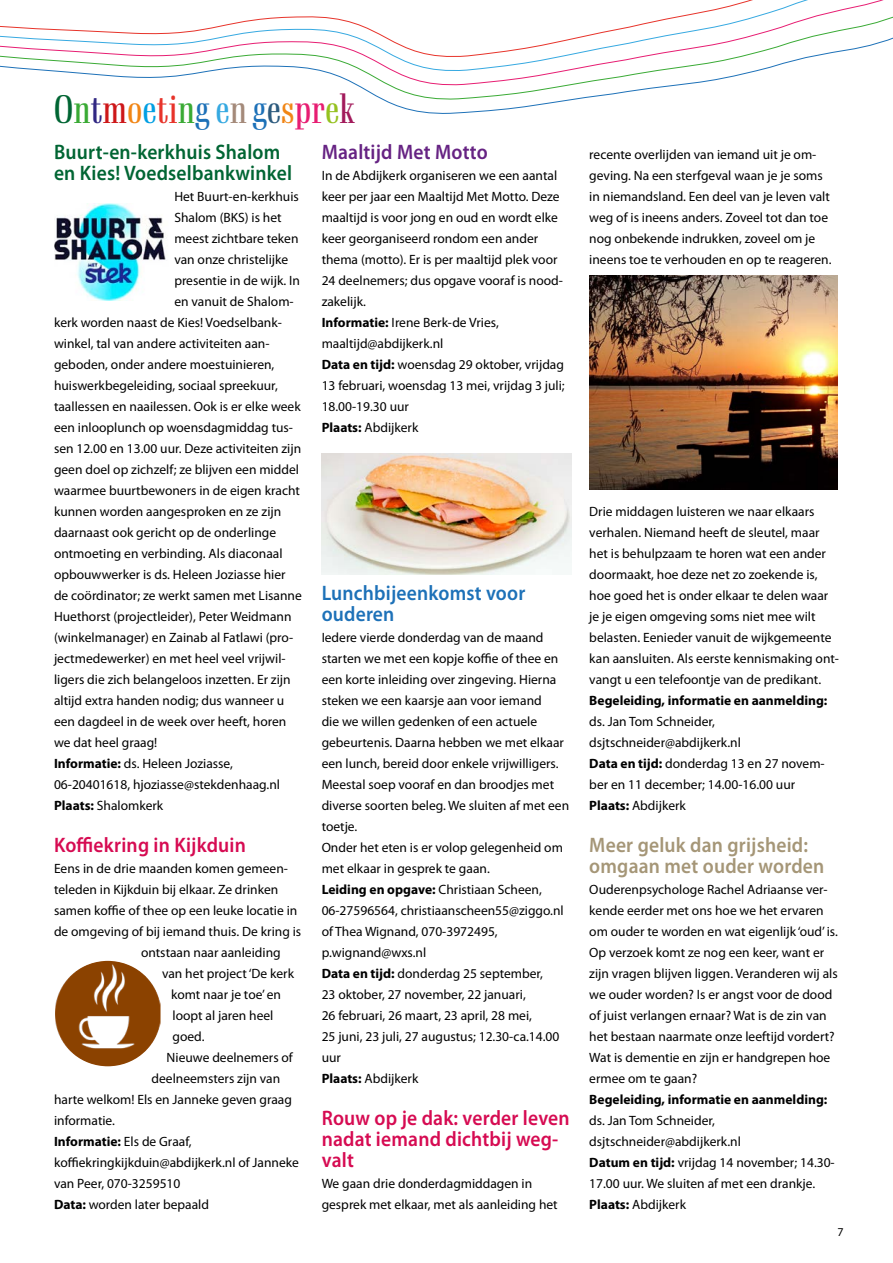
<style>
.page{position:relative;width:893px;height:1263px;background:#fff}
.page>*{position:absolute;margin:0;border:0;box-sizing:border-box;transform-origin:0 0}
.t1{font:39px "Gimlet Display Compressed";letter-spacing:.02em;color:#3aaa35}
.t2{font:600 21px/21px "Myriad Pro";letter-spacing:.01em;color:#d60b52;scale:.93 1}
.t3{font:600 21px/21px "Myriad Pro";letter-spacing:.01em;color:#006533;scale:.93 1}
.t4{font:600 21px/21px "Myriad Pro";letter-spacing:.01em;color:#a59677;scale:.93 1}
.t5{font:600 21px/21px "Myriad Pro";letter-spacing:.01em;color:#1d71b8;scale:.93 1}
.t6{font:600 21px "Myriad Pro";letter-spacing:.01em;color:#662383;scale:.93 1}
.t7{font:13.5px/21px "Myriad Pro";color:#000}
.t8{font:700 13.5px "Myriad Pro";color:#000}
.t9{font:12px "Myriad Pro";color:#000}
.s1{color:#006533}
.s2{color:#312783}
.s3{color:#cd1719}
.s4{color:#f18616}
.s5{color:#009fe3}
.s6{color:#e7332a}
.s7{color:#1d71b8}
.s8{color:#36a9e1}
.s9{color:#a48a7a}
.s10{color:#2d5b7e}
.s11{color:#e71d72}
.s12{color:#95c11f}
.s13{color:#a21a5b}
.s14{font-weight:700}
.s15{font-weight:400}
</style>
<div class="page">
<svg style="left:219px;top:2px;width:674px;height:24px"></svg>
<svg style="left:0;top:26px;width:893px;height:88px"></svg>
<img style="left:54px;top:203px;width:112px;height:98px">
<img style="left:322px;top:453px;width:249px;height:122px">
<img style="left:589px;top:276px;width:249px;height:214px">
<img style="left:55px;top:961px;width:106px;height:105px">
<h1 class="t1" style="left:54px;top:83px;width:302px"><span class="s1">O</span>n<span class="s2">t</span><span class="s3">m</span><span class="s4">o</span><span class="s5">e</span><span class="s6">ti</span>n<span class="s7">g</span> <span class="s8">e</span><span class="s9">n</span> <span class="s7">g</span><span class="s10">e</span><span class="s4">s</span><span class="s11">pr</span><span class="s12">e</span><span class="s13">k</span></h1>
<h2 class="t3" style="left:54px;top:141px;width:258px">Buurt-en-kerkhuis Shalom en Kies! Voedselbankwinkel</h2>
<p class="t7" style="left:174px;top:186px;width:126px">Het Buurt-en-kerkhuis</p>
<p class="t7" style="left:174px;top:207px;width:109px">Shalom (BKS) is het</p>
<p class="t7" style="left:174px;top:228px;width:126px">meest zichtbare teken</p>
<p class="t7" style="left:174px;top:249px;width:115px">van onze christelijke</p>
<p class="t7" style="left:174px;top:270px;width:127px">presentie in de wijk. In</p>
<p class="t7" style="left:174px;top:291px;width:121px">en vanuit de Shalom-</p>
<p class="t7" style="left:54px;top:312px;width:228px">kerk worden naast de Kies! Voedselbank-</p>
<p class="t7" style="left:54px;top:333px;width:217px">winkel, tal van andere activiteiten aan-</p>
<p class="t7" style="left:54px;top:354px;width:222px">geboden, onder andere moestuinieren,</p>
<p class="t7" style="left:54px;top:375px;width:225px">huiswerkbegeleiding, sociaal spreekuur,</p>
<p class="t7" style="left:54px;top:396px;width:248px">taallessen en naailessen. Ook is er elke week</p>
<p class="t7" style="left:54px;top:417px;width:241px">een inlooplunch op woensdagmiddag tus-</p>
<p class="t7" style="left:54px;top:438px;width:249px">sen 12.00 en 13.00 uur. Deze activiteiten zijn</p>
<p class="t7" style="left:54px;top:459px;width:246px">geen doel op zichzelf; ze blijven een middel</p>
<p class="t7" style="left:54px;top:480px;width:248px">waarmee buurtbewoners in de eigen kracht</p>
<p class="t7" style="left:54px;top:501px;width:229px">kunnen worden aangesproken en ze zijn</p>
<p class="t7" style="left:54px;top:522px;width:224px">daarnaast ook gericht op de onderlinge</p>
<p class="t7" style="left:54px;top:543px;width:230px">ontmoeting en verbinding. Als diaconaal</p>
<p class="t7" style="left:54px;top:564px;width:233px">opbouwwerker is ds. Heleen Joziasse hier</p>
<p class="t7" style="left:54px;top:585px;width:249px">de coördinator; ze werkt samen met Lisanne</p>
<p class="t7" style="left:54px;top:606px;width:239px">Huethorst (projectleider), Peter Weidmann</p>
<p class="t7" style="left:54px;top:627px;width:241px">(winkelmanager) en Zainab al Fatlawi (pro-</p>
<p class="t7" style="left:54px;top:648px;width:233px">jectmedewerker) en met heel veel vrijwil-</p>
<p class="t7" style="left:54px;top:669px;width:238px">ligers die zich belangeloos inzetten. Er zijn</p>
<p class="t7" style="left:54px;top:690px;width:232px">altijd extra handen nodig; dus wanneer u</p>
<p class="t7" style="left:54px;top:711px;width:234px">een dagdeel in de week over heeft, horen</p>
<p class="t7" style="left:54px;top:732px;width:105px">we dat heel graag!</p>
<p class="t7" style="left:54px;top:753px;width:180px"><span class="s14">Informatie:</span> ds. Heleen Joziasse,</p>
<p class="t7" style="left:54px;top:774px;width:228px">06-20401618, hjoziasse@stekdenhaag.nl</p>
<p class="t7" style="left:54px;top:795px;width:111px"><span class="s14">Plaats:</span> Shalomkerk</p>
<h2 class="t2" style="left:54px;top:834px;width:208px">Koffiekring in Kijkduin</h2>
<p class="t7" style="left:54px;top:858px;width:236px">Eens in de drie maanden komen gemeen-</p>
<p class="t7" style="left:54px;top:879px;width:226px">teleden in Kijkduin bij elkaar. Ze drinken</p>
<p class="t7" style="left:54px;top:900px;width:245px">samen koffie of thee op een leuke locatie in</p>
<p class="t7" style="left:54px;top:921px;width:249px">de omgeving of bij iemand thuis. De kring is</p>
<p class="t7" style="left:141px;top:942px;width:141px">ontstaan naar aanleiding</p>
<p class="t7" style="left:162px;top:963px;width:134px">van het project ‘De kerk</p>
<p class="t7" style="left:171px;top:984px;width:111px">komt naar je toe’ en</p>
<p class="t7" style="left:173px;top:1005px;width:102px">loopt al jaren heel</p>
<p class="t7" style="left:173px;top:1026px;width:33px">goed.</p>
<p class="t7" style="left:167px;top:1047px;width:128px">Nieuwe deelnemers of</p>
<p class="t7" style="left:152px;top:1068px;width:130px">deelneemsters zijn van</p>
<p class="t7" style="left:54px;top:1089px;width:239px">harte welkom! Els en Janneke geven graag</p>
<p class="t7" style="left:54px;top:1110px;width:63px">informatie.</p>
<p class="t8" style="left:54px;top:1133px;width:139px">Informatie: <span class="s15">Els de Graaf,</span></p>
<p class="t7" style="left:54px;top:1152px;width:246px">koffiekringkijkduin@abdijkerk.nl of Janneke</p>
<p class="t7" style="left:54px;top:1173px;width:128px">van Peer, 070-3259510</p>
<p class="t7" style="left:54px;top:1194px;width:156px"><span class="s14">Data:</span> worden later bepaald</p>
<h2 class="t6" style="left:322px;top:139px;width:180px">Maaltijd Met Motto</h2>
<p class="t7" style="left:322px;top:165px;width:245px">In de Abdijkerk organiseren we een aantal keer per jaar een Maaltijd Met Motto. Deze maaltijd is voor jong en oud en wordt elke keer georganiseerd rondom een ander thema (motto). Er is per maaltijd plek voor 24 deelnemers; dus opgave vooraf is nood&shy;zakelijk.<br><span class="s14">Informatie:</span> Irene Berk-de Vries, maaltijd@abdijkerk.nl<br><span class="s14">Data en tijd:</span> woensdag 29 oktober, vrijdag 13 februari, woensdag 13 mei, vrijdag 3 juli; 18.00-19.30 uur<br><span class="s14">Plaats:</span> Abdijkerk</p>
<h2 class="t5" style="left:322px;top:582px;width:220px">Lunchbijeenkomst voor ouderen</h2>
<p class="t7" style="left:322px;top:627px;width:249px">Iedere vierde donderdag van de maand starten we met een kopje koffie of thee en een korte inleiding over zingeving. Hierna steken we een kaarsje aan voor iemand<br>die we willen gedenken of een actuele gebeurtenis. Daarna hebben we met elkaar een lunch, bereid door enkele vrijwilligers.<br>Meestal soep vooraf en dan broodjes met diverse soorten beleg. We sluiten af met een toetje.<br>Onder het eten is er volop gelegenheid om met elkaar in gesprek te gaan.<br><span class="s14">Leiding en opgave:</span> Christiaan Scheen, 06-27596564, christiaanscheen55@ziggo.nl of Thea Wignand, 070-3972495, p.wignand@wxs.nl<br><span class="s14">Data en tijd:</span> donderdag 25 september,<br>23 oktober, 27 november, 22 januari,<br>26 februari, 26 maart, 23 april, 28 mei,<br>25 juni, 23 juli, 27 augustus; 12.30-ca.14.00 uur<br><span class="s14">Plaats:</span> Abdijkerk</p>
<h2 class="t2" style="left:322px;top:1107px;width:268px">Rouw op je dak: verder leven nadat iemand dichtbij weg&shy;valt</h2>
<p class="t7" style="left:322px;top:1173px;width:238px">We gaan drie donderdagmiddagen in gesprek met elkaar, met als aanleiding het</p>
<p class="t7" style="left:589px;top:144px;width:244px">recente overlijden van iemand uit je om&shy;geving. Na een sterfgeval waan je je soms in niemandsland. Een deel van je leven valt weg of is ineens anders. Zoveel tot dan toe nog onbekende indrukken, zoveel om je ineens toe te verhouden en op te reageren.</p>
<p class="t7" style="left:589px;top:501px;width:251px">Drie middagen luisteren we naar elkaars verhalen. Niemand heeft de sleutel, maar het is behulpzaam te horen wat een ander doormaakt, hoe deze net zo zoekende is, hoe goed het is onder elkaar te delen waar je je eigen omgeving soms niet mee wilt belasten. Eenieder vanuit de wijkgemeente kan aansluiten. Als eerste kennismaking ont&shy;vangt u een telefoontje van de predikant.</p>
<p class="t8" style="left:589px;top:692px;width:240px">Begeleiding, informatie en aanmelding:</p>
<p class="t7" style="left:589px;top:711px;width:237px">ds. Jan Tom Schneider, dsjtschneider@abdijkerk.nl<br><span class="s14">Data en tijd:</span> donderdag 13 en 27 novem&shy;ber en 11 december; 14.00-16.00 uur<br><span class="s14">Plaats:</span> Abdijkerk</p>
<h2 class="t4" style="left:589px;top:834px;width:254px">Meer geluk dan grijsheid: omgaan met ouder worden</h2>
<p class="t7" style="left:589px;top:879px;width:250px">Ouderenpsychologe Rachel Adriaanse ver&shy;kende eerder met ons hoe we het ervaren om ouder te worden en wat eigenlijk ‘oud’ is.<br>Op verzoek komt ze nog een keer, want er zijn vragen blijven liggen. Veranderen wij als we ouder worden? Is er angst voor de dood of juist verlangen ernaar? Wat is de zin van het bestaan naarmate onze leeftijd vordert?<br>Wat is dementie en zijn er handgrepen hoe ermee om te gaan?</p>
<p class="t8" style="left:589px;top:1091px;width:240px">Begeleiding, informatie en aanmelding:</p>
<p class="t7" style="left:589px;top:1110px;width:247px">ds. Jan Tom Schneider, dsjtschneider@abdijkerk.nl<br><span class="s14">Datum en tijd:</span> vrijdag 14 november; 14.30-<br>17.00 uur. We sluiten af met een drankje.<br><span class="s14">Plaats:</span> Abdijkerk</p>
<p class="t9" style="left:838px;top:1224px;width:8px">7</p>
</div>
